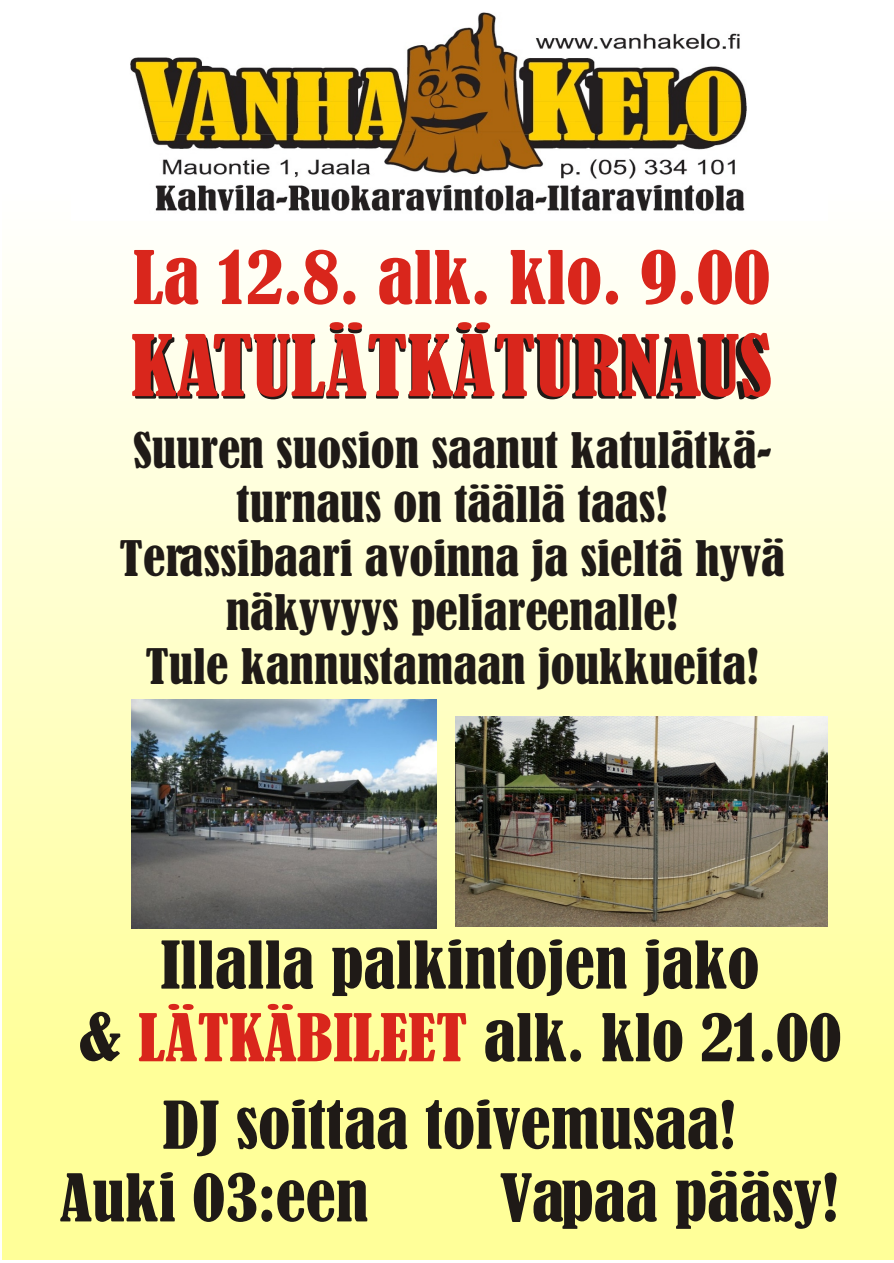
<style>
.page{position:relative;width:894px;height:1263px;background:#fff}
.page>*{position:absolute;margin:0;border:0;box-sizing:border-box;transform-origin:0 0}
.t1{font:77.85px "Bernard MT Condensed";color:#1f1a17;scale:1.1 1}
.t2{font:68.7px "Bernard MT Condensed";color:#d9261c;scale:1.1 1}
.t3{font:61.2px/72.6px "Bernard MT Condensed";color:#1f1a17;text-align:center;scale:1.1 1}
.t4{font:45.45px/54px "Bernard MT Condensed";color:#1f1a17;text-align:center;scale:1.1 1}
.s1{font-size:78.9px;color:#d9261c}
.s2{color:#d9261c}
</style>
<div class="page">
<div style="left:3px;top:1071px;width:891px;height:189px;background:#ff9"></div>
<img style="left:3px;top:280px;width:891px;height:791px">
<img style="left:130px;top:12px;width:617px;height:199px">
<img style="left:456px;top:717px;width:372px;height:209px">
<img style="left:131px;top:700px;width:305px;height:228px">
<h2 class="t2" style="left:133px;top:249px;width:581px">La 12.8. alk. klo. 9.00</h2>
<h1 class="t1" style="left:131px;top:336px;width:579px"><span class="s1">KATULÄ</span>TKÄTURNAUS</h1>
<p class="t4" style="left:120px;top:425px;width:607px">Suuren suosion saanut katulätkä&shy;turnaus on täällä taas!<br>Terassibaari avoinna ja sieltä hyvä näkyvyys peliareenalle!<br>Tule kannustamaan joukkueita!</p>
<h3 class="t3" style="left:78px;top:931px;width:695px">Illalla palkintojen jako<br>&amp; <span class="s2">LÄTKÄBILEET</span> alk. klo 21.00</h3>
<h3 class="t3" style="left:60px;top:1092px;width:617px;text-align:left;text-indent:103px">DJ soittaa toivemusaa!<br>Auki 03:een</h3>
<h3 class="t3" style="left:500px;top:1164px;width:310px">Vapaa pääsy!</h3>
</div>
